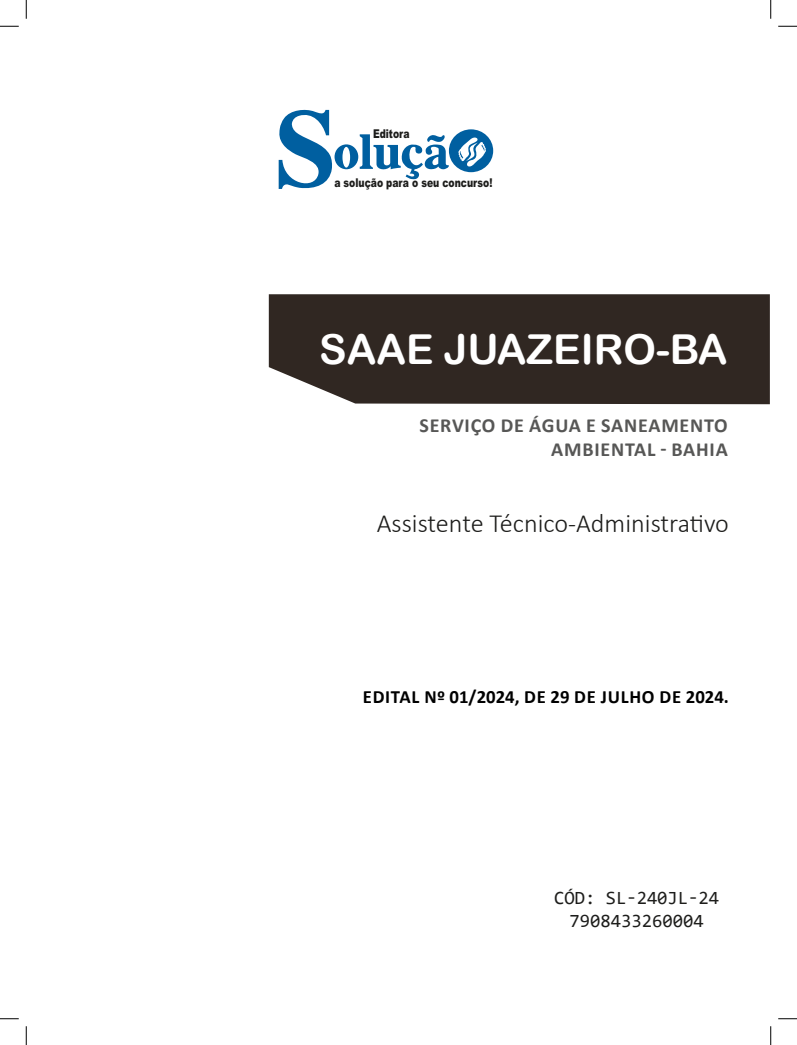
<style>
.page{position:relative;width:797px;height:1045px;background:#fff}
.page>*{position:absolute;margin:0;border:0;box-sizing:border-box;transform-origin:0 0}
.TÍTULO{font:41.25px "Arial Rounded MT Bold";color:#fff}
.CARGO{font:300 26.25px "Calibri";color:#1d1d1b}
.SUBTÍTULO{font:700 20px "Calibri";letter-spacing:.04em;color:#575756}
.EDITAL{font:700 18.75px "Calibri";letter-spacing:.04em;color:#000}
.SKU_CÓD{font:18.75px "Consolas";color:#1d1d1b}
.t1{font:900 12.12px "Arial";color:#1d1d1b;scale:.76 1}
</style>
<div class="page">
<div style="left:269px;top:294px;width:500px;height:110px;background:#302722"></div>
<svg style="left:279px;top:110px;width:214px;height:79px"></svg>
<svg style="left:0;top:25px;width:19px;height:2px"></svg>
<svg style="left:778px;top:25px;width:19px;height:2px"></svg>
<svg style="left:0;top:1018px;width:19px;height:1px"></svg>
<svg style="left:778px;top:1018px;width:19px;height:1px"></svg>
<svg style="left:25px;top:0;width:2px;height:19px"></svg>
<svg style="left:25px;top:1026px;width:2px;height:19px"></svg>
<svg style="left:770px;top:0;width:1px;height:19px"></svg>
<svg style="left:770px;top:1026px;width:1px;height:19px"></svg>
<p class="t1" style="left:373px;top:125px;width:50px">Editora</p>
<p class="t1" style="left:334px;top:174px;width:210px">a solução para o seu concurso!</p>
<p class="TÍTULO" style="left:319px;top:325px;width:410px">SAAE JUAZEIRO-BA</p>
<p class="SUBTÍTULO" style="left:419px;top:411px;width:310px">SERVIÇO DE ÁGUA E SANEAMENTO</p>
<p class="SUBTÍTULO" style="left:551px;top:435px;width:178px">AMBIENTAL - BAHIA</p>
<p class="CARGO" style="left:377px;top:507px;width:353px">Assistente Técnico-Administrativo</p>
<p class="EDITAL" style="left:363px;top:683px;width:368px">EDITAL Nº 01/2024, DE 29 DE JULHO DE 2024.</p>
<p class="SKU_CÓD" style="left:554px;top:885px;width:166px">CÓD: SL-240JL-24</p>
<p class="SKU_CÓD" style="left:569px;top:907px;width:136px">7908433260004</p>
</div>
